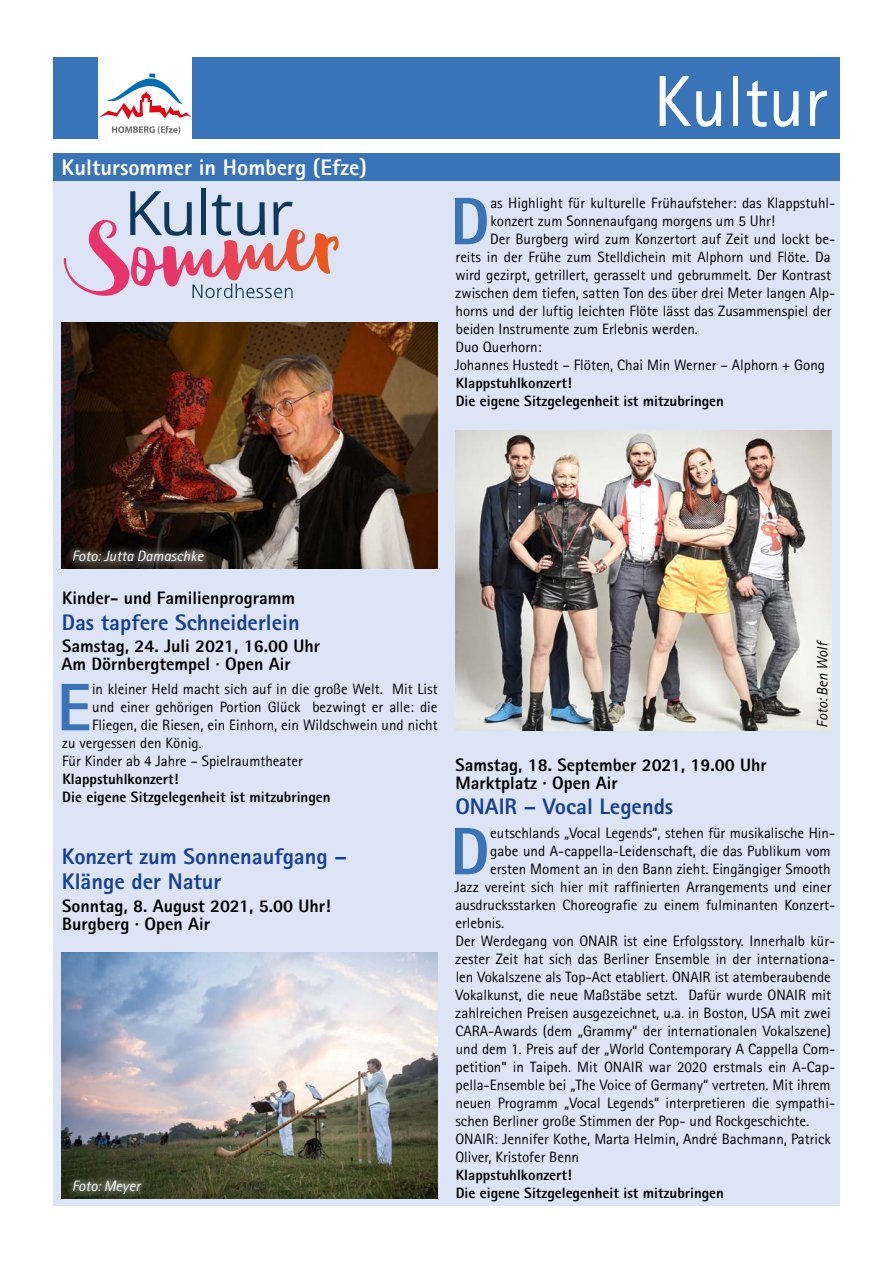
<style>
.page{position:relative;width:893px;height:1263px;background:#fff}
.page>*{position:absolute;margin:0;border:0;box-sizing:border-box;transform-origin:0 0}
.t1{font:72px "Rotis Sans Serif";color:#fff}
.t2{font:800 67.2px "Rotis Sans Serif";color:#3974b9}
.t3{font:800 22.5px/25.5px "Rotis Sans Serif";color:#164194}
.t4{font:800 22.5px "Rotis Sans Serif";color:#fff}
.t5{font:800 18px/18px "Rotis Sans Serif";color:#000}
.t6{font:15px "Rotis Sans Serif";color:#000}
.t7{font:800 15px/18px "Rotis Sans Serif";color:#000}
.t8{font:italic 15px "Rotis Sans Serif";color:#fff}
.t9{font:italic 15px "Rotis Sans Serif";color:#000}
</style>
<div class="page">
<div style="left:53px;top:57px;width:787px;height:82px;background:#3974b9"></div>
<div style="left:98px;top:57px;width:94px;height:94px;background:#fff"></div>
<svg style="left:112px;top:126px;width:68px;height:8px"></svg>
<svg style="left:98px;top:74px;width:94px;height:45px"></svg>
<div style="left:53px;top:180px;width:787px;height:1025px;background:#dce4f5"></div>
<div style="left:53px;top:153px;width:787px;height:27px;background:#3974b9"></div>
<img style="left:62px;top:323px;width:376px;height:245px">
<img style="left:62px;top:953px;width:376px;height:245px">
<img style="left:455px;top:431px;width:376px;height:299px">
<div style="left:201px;top:188px;width:5px;height:47px;background:#0e3a5a"></div>
<svg style="left:64px;top:191px;width:229px;height:107px"></svg>
<svg style="left:66px;top:543px;width:145px;height:26px"></svg>
<svg style="left:66px;top:1173px;width:82px;height:26px"></svg>
<h3 class="t4" style="left:62px;top:153px;width:307px">Kultursommer in Homberg (Efze)</h3>
<h1 class="t1" style="left:654px;top:59px;width:175px">Kultur</h1>
<h2 class="t2" style="left:450px;top:179px;width:41px">D</h2>
<p class="t6" style="left:490px;top:194px;width:346px">as Highlight für kulturelle Frühaufsteher: das Klappstuhl-</p>
<p class="t6" style="left:490px;top:212px;width:286px">konzert zum Sonnenaufgang morgens um 5 Uhr!</p>
<p class="t6" style="left:490px;top:230px;width:346px">Der Burgberg wird zum Konzertort auf Zeit und lockt be-</p>
<p class="t6" style="left:456px;top:248px;width:377px">reits in der Frühe zum Stelldichein mit Alphorn und Flöte. Da</p>
<p class="t6" style="left:455px;top:266px;width:377px">wird gezirpt, getrillert, gerasselt und gebrummelt. Der Kontrast</p>
<p class="t6" style="left:455px;top:284px;width:381px">zwischen dem tiefen, satten Ton des über drei Meter langen Alp-</p>
<p class="t6" style="left:456px;top:302px;width:377px">horns und der luftig leichten Flöte lässt das Zusammenspiel der</p>
<p class="t6" style="left:456px;top:320px;width:244px">beiden Instrumente zum Erlebnis werden.</p>
<p class="t6" style="left:455px;top:338px;width:88px">Duo Querhorn:</p>
<p class="t6" style="left:454px;top:356px;width:372px">Johannes Hustedt – Flöten, Chai Min Werner – Alphorn + Gong</p>
<p class="t7" style="left:456px;top:374px;width:270px">Klappstuhlkonzert!<br>Die eigene Sitzgelegenheit ist mitzubringen</p>
<p class="t8" style="left:72px;top:547px;width:133px">Foto: Jutta Damaschke</p>
<p class="t5" style="left:62px;top:589px;width:234px">Kinder- und Familienprogramm</p>
<h3 class="t3" style="left:62px;top:609px;width:239px">Das tapfere Schneiderlein</h3>
<p class="t5" style="left:62px;top:637px;width:260px">Samstag, 24. Juli 2021, 16.00 Uhr<br>Am Dörnbergtempel · Open Air</p>
<h2 class="t2" style="left:57px;top:665px;width:36px">E</h2>
<p class="t6" style="left:92px;top:680px;width:347px">in kleiner Held macht sich auf in die große Welt. Mit List</p>
<p class="t6" style="left:92px;top:698px;width:347px">und einer gehörigen Portion Glück bezwingt er alle: die</p>
<p class="t6" style="left:92px;top:716px;width:347px">Fliegen, die Riesen, ein Einhorn, ein Wildschwein und nicht</p>
<p class="t6" style="left:62px;top:734px;width:141px">zu vergessen den König.</p>
<p class="t6" style="left:62px;top:752px;width:242px">Für Kinder ab 4 Jahre – Spielraumtheater</p>
<p class="t7" style="left:62px;top:770px;width:270px">Klappstuhlkonzert!<br>Die eigene Sitzgelegenheit ist mitzubringen</p>
<h3 class="t3" style="left:62px;top:843px;width:287px">Konzert zum Sonnenaufgang –<br>Klänge der Natur</h3>
<p class="t5" style="left:62px;top:896px;width:270px">Sonntag, 8. August 2021, 5.00 Uhr!<br>Burgberg · Open Air</p>
<p class="t8" style="left:72px;top:1177px;width:70px">Foto: Meyer</p>
<p class="t9" style="left:813px;top:728px;width:89px;rotate:-90deg">Foto: Ben Wolf</p>
<p class="t5" style="left:455px;top:755px;width:313px">Samstag, 18. September 2021, 19.00 Uhr<br>Marktplatz · Open Air</p>
<h3 class="t3" style="left:455px;top:793px;width:219px">ONAIR – Vocal Legends</h3>
<h2 class="t2" style="left:450px;top:809px;width:41px">D</h2>
<p class="t6" style="left:490px;top:824px;width:346px">eutschlands „Vocal Legends“, stehen für musikalische Hin-</p>
<p class="t6" style="left:490px;top:842px;width:342px">gabe und A-cappella-Leidenschaft, die das Publikum vom</p>
<p class="t6" style="left:490px;top:860px;width:342px">ersten Moment an in den Bann zieht. Eingängiger Smooth</p>
<p class="t6" style="left:454px;top:878px;width:379px">Jazz vereint sich hier mit raffinierten Arrangements und einer</p>
<p class="t6" style="left:456px;top:896px;width:381px">ausdrucksstarken Choreografie zu einem fulminanten Konzert-</p>
<p class="t6" style="left:455px;top:914px;width:50px">erlebnis.</p>
<p class="t6" style="left:455px;top:932px;width:381px">Der Werdegang von ONAIR ist eine Erfolgsstory. Innerhalb kür-</p>
<p class="t6" style="left:455px;top:950px;width:381px">zester Zeit hat sich das Berliner Ensemble in der internationa-</p>
<p class="t6" style="left:456px;top:968px;width:377px">len Vokalszene als Top-Act etabliert. ONAIR ist atemberaubende</p>
<p class="t6" style="left:456px;top:986px;width:377px">Vokalkunst, die neue Maßstäbe setzt. Dafür wurde ONAIR mit</p>
<p class="t6" style="left:455px;top:1004px;width:377px">zahlreichen Preisen ausgezeichnet, u.a. in Boston, USA mit zwei</p>
<p class="t6" style="left:455px;top:1022px;width:377px">CARA-Awards (dem „Grammy“ der internationalen Vokalszene)</p>
<p class="t6" style="left:456px;top:1040px;width:381px">und dem 1. Preis auf der „World Contemporary A Cappella Com-</p>
<p class="t6" style="left:456px;top:1058px;width:381px">petition“ in Taipeh. Mit ONAIR war 2020 erstmals ein A-Cap-</p>
<p class="t6" style="left:456px;top:1076px;width:377px">pella-Ensemble bei „The Voice of Germany“ vertreten. Mit ihrem</p>
<p class="t6" style="left:456px;top:1094px;width:381px">neuen Programm „Vocal Legends“ interpretieren die sympathi-</p>
<p class="t6" style="left:455px;top:1112px;width:355px">schen Berliner große Stimmen der Pop- und Rockgeschichte.</p>
<p class="t6" style="left:455px;top:1130px;width:377px">ONAIR: Jennifer Kothe, Marta Helmin, André Bachmann, Patrick</p>
<p class="t6" style="left:455px;top:1148px;width:125px">Oliver, Kristofer Benn</p>
<p class="t7" style="left:456px;top:1166px;width:270px">Klappstuhlkonzert!<br>Die eigene Sitzgelegenheit ist mitzubringen</p>
</div>
